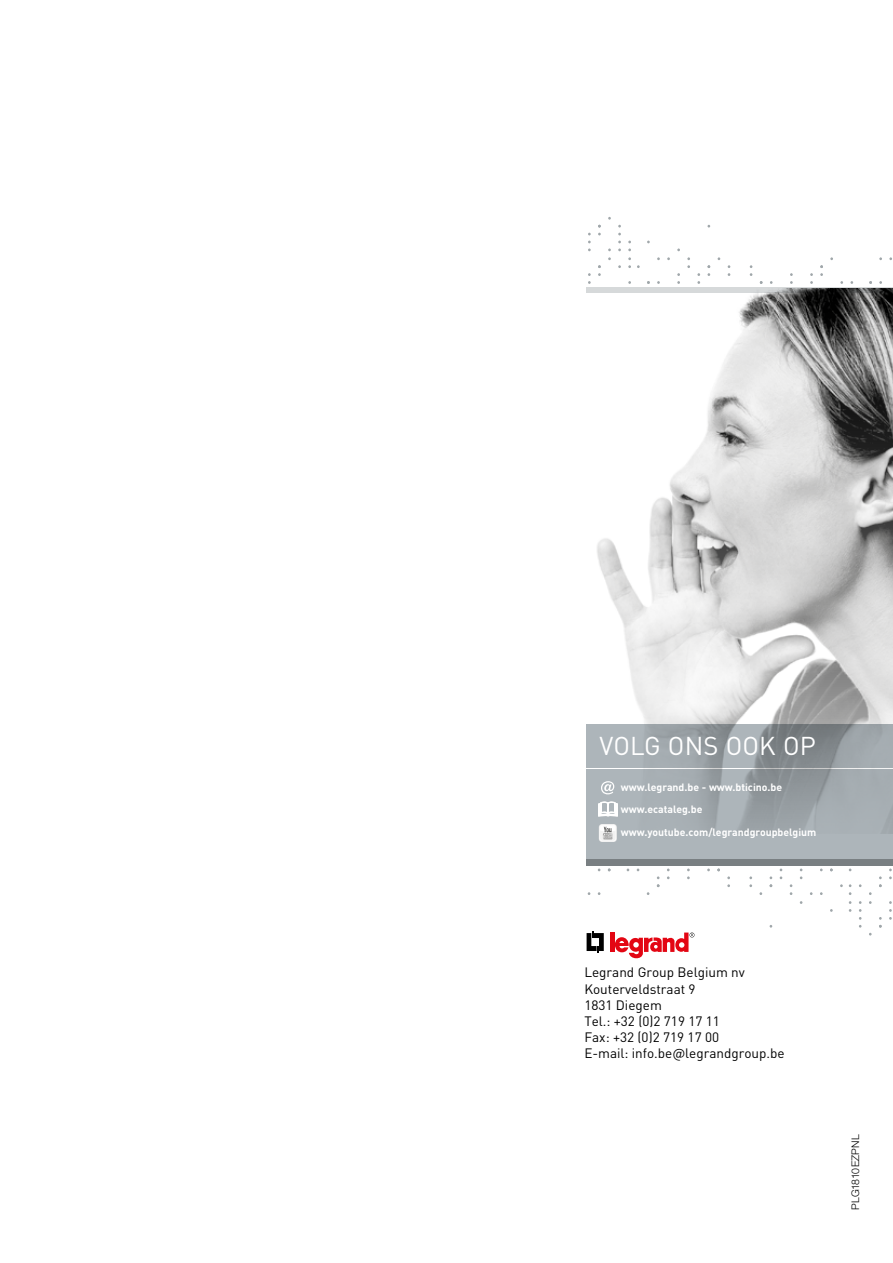
<style>
.page{position:relative;width:893px;height:1263px;background:#fff}
.page>*{position:absolute;margin:0;border:0;box-sizing:border-box;transform-origin:0 0}
.t1{font:25.5px "DIN Pro";letter-spacing:.01em;color:#fff}
.t2{font:13.5px/16.2px "DIN Pro";color:#000}
.t3{font:700 10.5px/22.5px "DIN Pro";color:#fff}
.t4{font:300 10.5px "Helvetica Neue LT Std";letter-spacing:.005em;color:#000}
</style>
<div class="page">
<img style="left:586px;top:293px;width:307px;height:477px">
<svg style="left:586px;top:770px;width:307px;height:96px;background:#a2a9ae"></svg>
<svg style="left:586px;top:725px;width:307px;height:43px;background:#98a0a4"></svg>
<svg style="left:728px;top:265px;width:2px;height:11px"></svg>
<svg style="left:697px;top:273px;width:3px;height:11px"></svg>
<svg style="left:687px;top:257px;width:3px;height:11px"></svg>
<svg style="left:677px;top:273px;width:3px;height:11px"></svg>
<svg style="left:707px;top:265px;width:3px;height:11px"></svg>
<svg style="left:628px;top:257px;width:3px;height:11px"></svg>
<svg style="left:588px;top:273px;width:3px;height:11px"></svg>
<svg style="left:598px;top:265px;width:3px;height:11px"></svg>
<svg style="left:810px;top:273px;width:3px;height:11px"></svg>
<svg style="left:750px;top:265px;width:2px;height:11px"></svg>
<svg style="left:790px;top:273px;width:3px;height:11px"></svg>
<svg style="left:820px;top:265px;width:3px;height:11px"></svg>
<svg style="left:628px;top:241px;width:3px;height:10px"></svg>
<svg style="left:618px;top:225px;width:3px;height:10px"></svg>
<svg style="left:618px;top:241px;width:3px;height:10px"></svg>
<svg style="left:588px;top:241px;width:3px;height:10px"></svg>
<svg style="left:598px;top:225px;width:3px;height:10px"></svg>
<svg style="left:749px;top:876px;width:3px;height:11px"></svg>
<svg style="left:780px;top:868px;width:2px;height:11px"></svg>
<svg style="left:790px;top:884px;width:2px;height:11px"></svg>
<svg style="left:800px;top:868px;width:2px;height:11px"></svg>
<svg style="left:770px;top:876px;width:2px;height:11px"></svg>
<svg style="left:849px;top:884px;width:2px;height:11px"></svg>
<svg style="left:889px;top:868px;width:3px;height:12px"></svg>
<svg style="left:879px;top:876px;width:3px;height:11px"></svg>
<svg style="left:667px;top:868px;width:3px;height:11px"></svg>
<svg style="left:727px;top:876px;width:3px;height:11px"></svg>
<svg style="left:687px;top:868px;width:3px;height:11px"></svg>
<svg style="left:657px;top:876px;width:2px;height:11px"></svg>
<svg style="left:849px;top:901px;width:2px;height:11px"></svg>
<svg style="left:859px;top:901px;width:2px;height:27px"></svg>
<svg style="left:889px;top:901px;width:3px;height:19px"></svg>
<svg style="left:879px;top:917px;width:3px;height:11px"></svg>
<svg style="left:586px;top:287px;width:307px;height:6px;background:#a8aaab"></svg>
<svg style="left:587px;top:931px;width:17px;height:21px"></svg>
<hr style="left:610px;top:932px;width:4px;height:20px;background:#e30613">
<svg style="left:615px;top:932px;width:79px;height:27px"></svg>
<svg style="left:599px;top:824px;width:18px;height:18px"></svg>
<svg style="left:600px;top:825px;width:16px;height:14px"></svg>
<svg style="left:601px;top:781px;width:13px;height:13px"></svg>
<svg style="left:598px;top:801px;width:20px;height:16px"></svg>
<h1 class="t1" style="left:599px;top:725px;width:218px">VOLG ONS OOK OP</h1>
<p class="t3" style="left:621px;top:774px;width:197px">www.legrand.be - www.bticino.be www.ecataleg.be www.youtube.com/legrandgroupbelgium</p>
<p class="t2" style="left:584px;top:963px;width:202px">Legrand Group Belgium nv<br>Kouterveldstraat 9<br>1831 Diegem<br>Tel.: +32 (0)2 719 17 11<br>Fax: +32 (0)2 719 17 00<br>E-mail: info.be@legrandgroup.be</p>
<p class="t4" style="left:849px;top:1209px;width:76px;rotate:-90deg">PLG1810EZPNL</p>
</div>
